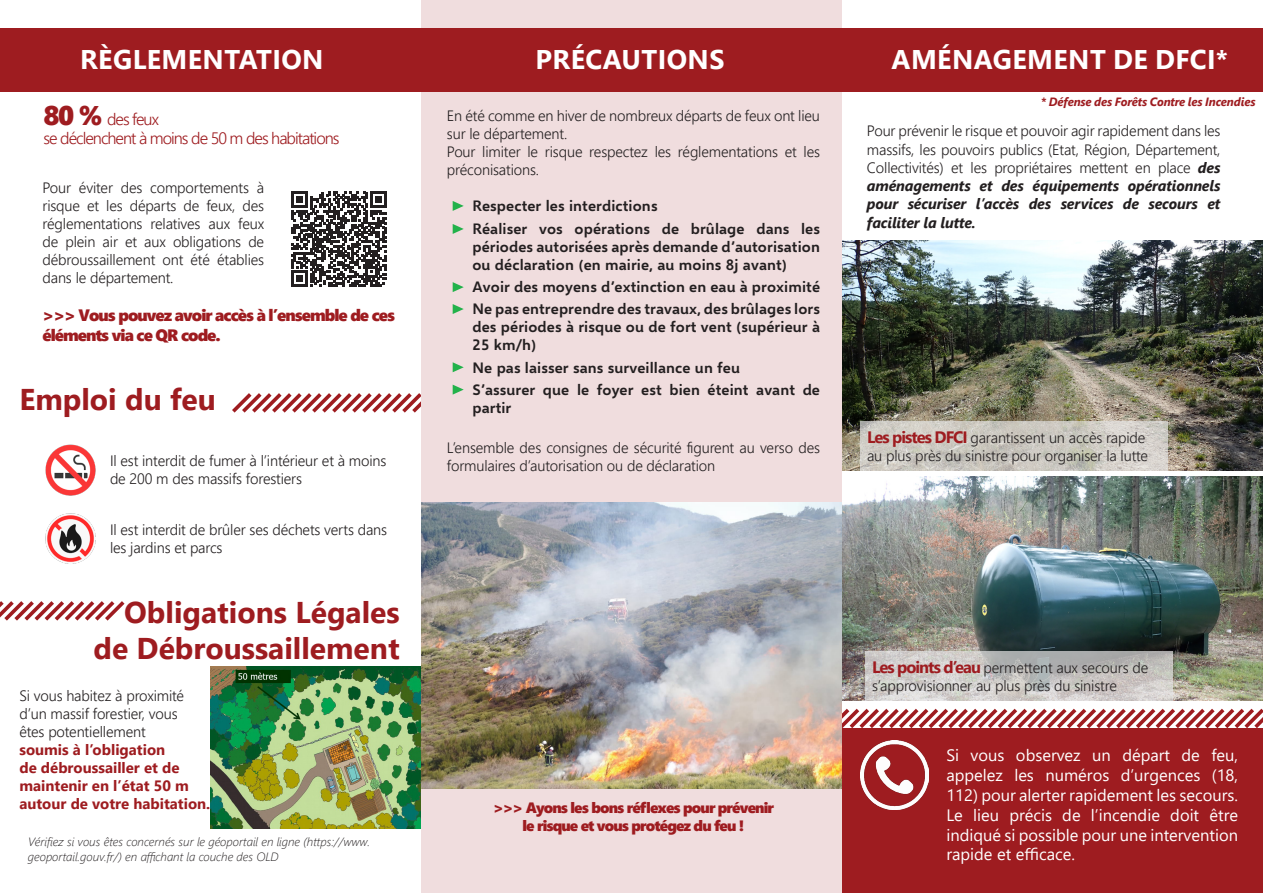
<style>
.page{position:relative;width:1263px;height:893px;background:#fff}
.page>*{position:absolute;margin:0;border:0;box-sizing:border-box;transform-origin:0 0}
.t1{font:700 30px "Segoe UI";color:#9e1c20}
.t2{font:700 27px "Segoe UI";letter-spacing:.015em;color:#fff}
.t3{font:16.5px/19.8px "Segoe UI";color:#fff;text-align:justify}
.t4{font:16.5px/19.8px "Segoe UI Black";letter-spacing:-.06em;color:#9e1c20}
.t5{font:300 16.5px "Segoe UI";letter-spacing:-.06em;color:#9e1c20}
.t6{font:300 15px/18px "Segoe UI";letter-spacing:-.01em;color:#231f20}
.Texte_à_puces{font:600 15px/18px "Selawik";letter-spacing:.01em;color:#231f20;text-align:justify}
.t7{font:700 15px/18px "Segoe UI";color:#9e1c20}
.t8{font:15px/18px "Segoe UI Black";letter-spacing:-.06em;color:#9e1c20;text-align:center}
.t9{font:italic 700 15px "Segoe UI";letter-spacing:-.01em;color:#231f20}
.t10{font:italic 300 12px/14.4px "Segoe UI";color:#231f20}
.t11{font:italic 700 12px "Segoe UI";letter-spacing:-.01em;color:#9e1c20}
.s1{font-family:"Segoe UI Black";font-weight:400;font-size:27px}
.s2{font-weight:700;font-style:italic}
.s3{font-weight:700;font-size:16.5px;color:#9e1c20}
.s4{font-weight:300;color:#231f20}
</style>
<div class="page">
<svg style="left:842px;top:708px;width:421px;height:20px"></svg>
<img style="left:842px;top:240px;width:421px;height:230px">
<img style="left:842px;top:476px;width:421px;height:225px">
<svg style="left:865px;top:651px;width:307px;height:50px;background:#c7c5c3"></svg>
<svg style="left:860px;top:421px;width:308px;height:49px;background:#cdcac2"></svg>
<div style="left:842px;top:728px;width:421px;height:165px;background:#9e1c20"></div>
<div style="left:421px;top:0;width:421px;height:893px;background:#f0ddde"></div>
<svg style="left:0;top:601px;width:125px;height:20px"></svg>
<img style="left:860px;top:741px;width:68px;height:68px">
<div style="left:0;top:28px;width:421px;height:63px;background:#9e1c20"></div>
<div style="left:420px;top:28px;width:420px;height:63px;background:#9e1c20"></div>
<div style="left:840px;top:28px;width:423px;height:63px;background:#9e1c20"></div>
<svg style="left:291px;top:192px;width:96px;height:95px"></svg>
<img style="left:45px;top:444px;width:51px;height:52px">
<img style="left:45px;top:513px;width:51px;height:51px">
<img style="left:210px;top:667px;width:211px;height:162px">
<svg style="left:453px;top:201px;width:11px;height:10px"></svg>
<svg style="left:453px;top:224px;width:11px;height:10px"></svg>
<svg style="left:453px;top:282px;width:11px;height:10px"></svg>
<svg style="left:453px;top:304px;width:11px;height:10px"></svg>
<svg style="left:453px;top:362px;width:11px;height:10px"></svg>
<svg style="left:232px;top:385px;width:232px;height:28px"></svg>
<img style="left:421px;top:503px;width:421px;height:286px">
<p class="t2" style="left:80px;top:34px;width:245px">RÈGLEMENTATION</p>
<p class="t2" style="left:536px;top:34px;width:190px">PRÉCAUTIONS</p>
<p class="t2" style="left:892px;top:34px;width:338px">AMÉNAGEMENT DE DFCI*</p>
<p class="t5" style="left:44px;top:103px;width:117px"><span class="s1">80 %</span> des feux</p>
<p class="t5" style="left:44px;top:123px;width:297px">se déclenchent à moins de 50 m des habitations</p>
<p class="t11" style="left:1041px;top:90px;width:216px">* Défense des Forêts Contre les Incendies</p>
<p class="t6" style="left:447px;top:106px;width:375px">En été comme en hiver de nombreux départs de feux ont lieu sur le département.</p>
<p class="t6" style="left:447px;top:142px;width:375px">Pour limiter le risque respectez les réglementations et les préconisations.</p>
<p class="Texte_à_puces" style="left:472px;top:198px;width:187px">Respecter les interdictions</p>
<p class="Texte_à_puces" style="left:472px;top:220px;width:349px">Réaliser vos opérations de brûlage dans les périodes autorisées après demande d’autorisation ou déclaration (en mairie, au moins 8j avant)</p>
<p class="Texte_à_puces" style="left:472px;top:278px;width:349px">Avoir des moyens d’extinction en eau à proximité</p>
<p class="Texte_à_puces" style="left:472px;top:300px;width:349px">Ne pas entreprendre des travaux, des brûlages lors des périodes à risque ou de fort vent (supérieur à 25 km/h)</p>
<p class="Texte_à_puces" style="left:472px;top:359px;width:269px">Ne pas laisser sans surveillance un feu</p>
<p class="Texte_à_puces" style="left:472px;top:381px;width:349px">S’assurer que le foyer est bien éteint avant de partir</p>
<p class="t6" style="left:447px;top:437px;width:375px">L’ensemble des consignes de sécurité figurent au verso des formulaires d’autorisation ou de déclaration</p>
<p class="t6" style="left:867px;top:121px;width:355px;text-align:justify">Pour prévenir le risque et pouvoir agir rapidement dans les massifs, les pouvoirs publics (Etat, Région, Département, Collectivités) et les propriétaires mettent en place <span class="s2">des aménagements et des équipements opérationnels pour sécuriser l’accès des services de secours et</span></p>
<p class="t9" style="left:867px;top:209px;width:110px">faciliter la lutte.</p>
<p class="t6" style="left:43px;top:177px;width:223px;text-align:justify">Pour éviter des comportements à risque et les départs de feux, des réglementations relatives aux feux de plein air et aux obligations de débroussaillement ont été établies dans le département.</p>
<p class="t4" style="left:43px;top:304px;width:354px">&gt;&gt;&gt; Vous pouvez avoir accès à l’ensemble de ces éléments via ce QR code.</p>
<p class="t1" style="left:19px;top:371px;width:198px">Emploi du feu</p>
<p class="t6" style="left:867px;top:427px;width:283px"><span class="s3">Les pistes DFCI</span> garantissent un accès rapide au plus près du sinistre pour organiser la lutte</p>
<p class="t6" style="left:110px;top:451px;width:278px">Il est interdit de fumer à l’intérieur et à moins de 200 m des massifs forestiers</p>
<p class="t6" style="left:110px;top:519px;width:279px">Il est interdit de brûler ses déchets verts dans les jardins et parcs</p>
<p class="t1" style="left:124px;top:584px;width:277px">Obligations Légales</p>
<p class="t1" style="left:93px;top:620px;width:308px">de Débroussaillement</p>
<p class="t7" style="left:19px;top:685px;width:192px"><span class="s4">Si vous habitez à proximité d’un massif forestier, vous<br>êtes potentiellement<br></span>soumis à l’obligation<br>de débroussailler et de maintenir en l’état 50 m autour de votre habitation.</p>
<p class="t10" style="left:28px;top:833px;width:344px">Vérifiez si vous êtes concernés sur le géoportail en ligne (https://www. geoportail.gouv.fr/) en affichant la couche des OLD</p>
<p class="t8" style="left:493px;top:798px;width:282px">&gt;&gt;&gt; Ayons les bons réflexes pour prévenir le risque et vous protégez du feu !</p>
<p class="t6" style="left:872px;top:657px;width:278px"><span class="s3">Les points d’eau</span> permettent aux secours de s’approvisionner au plus près du sinistre</p>
<p class="t3" style="left:946px;top:744px;width:293px">Si vous observez un départ de feu, appelez les numéros d’urgences (18, 112) pour alerter rapidement les secours.</p>
<p class="t3" style="left:946px;top:804px;width:293px">Le lieu précis de l’incendie doit être indiqué si possible pour une intervention rapide et efficace.</p>
</div>
